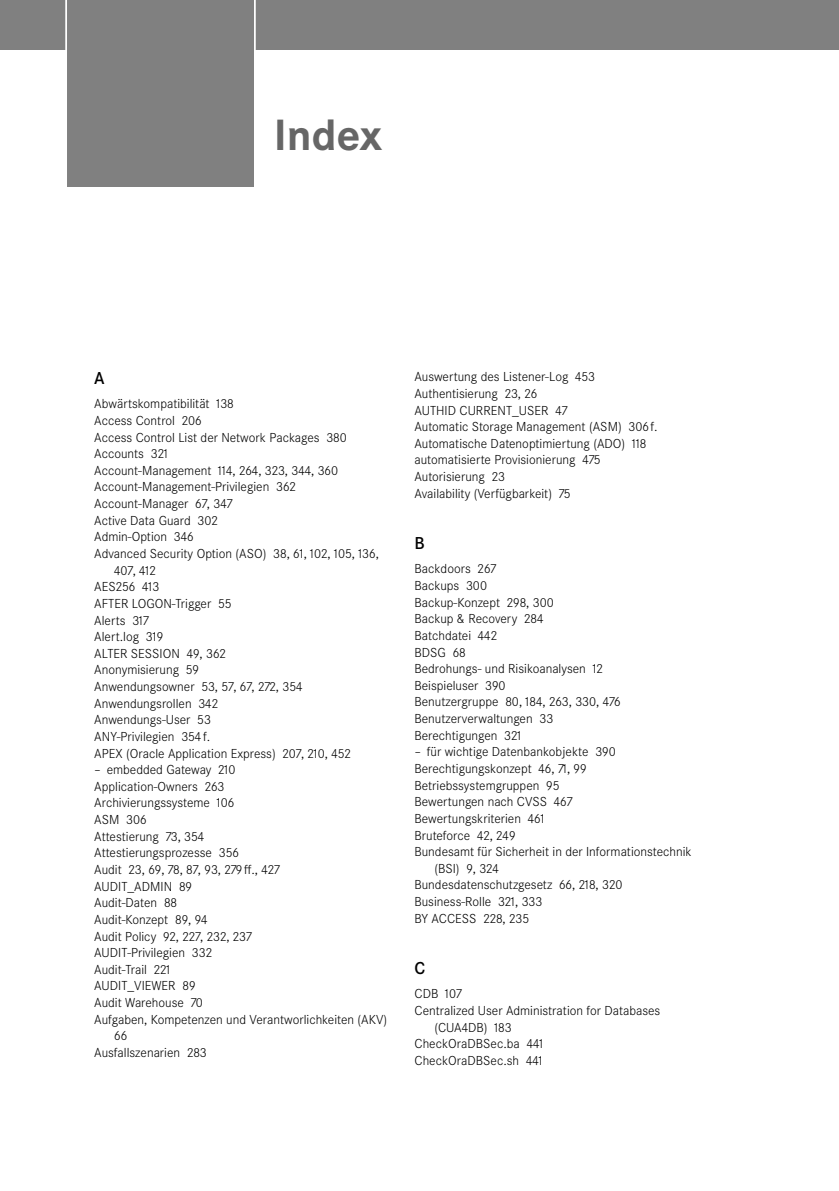
<style>
.page{position:relative;width:839px;height:1191px;background:#fff}
.page>*{position:absolute;margin:0;border:0;box-sizing:border-box;transform-origin:0 0}
.t1{font:700 45.5px "Corporate S Pro";color:#666}
.t2{font:600 17.85px "Corporate S Pro";color:#000}
.t3{font:300 13.65px/16.6px "Corporate S Pro";color:#000}
.s1{font-family:"Corporate E Pro";font-weight:400}
</style>
<div class="page">
<div style="left:0;top:0;width:838px;height:50px;background:#808080"></div>
<div style="left:67px;top:0;width:187px;height:187px;background:#808080"></div>
<hr style="left:65px;top:0;width:2px;height:187px;background:#fff">
<hr style="left:254px;top:0;width:2px;height:187px;background:#fff">
<h1 class="t1" style="left:274px;top:107px;width:110px">Index</h1>
<h2 class="t2" style="left:94px;top:367px;width:12px">A</h2>
<p class="t3" style="left:94px;top:395px;width:141px">Abwärtskompatibilität 138</p>
<p class="t3" style="left:94px;top:412px;width:109px">Access Control 206</p>
<p class="t3" style="left:94px;top:428px;width:254px">Access Control List der Network Packages 380</p>
<p class="t3" style="left:94px;top:445px;width:75px">Accounts 321</p>
<p class="t3" style="left:94px;top:462px;width:245px">Account-Management 114, 264, 323, 344, 360</p>
<p class="t3" style="left:94px;top:478px;width:203px">Account-Management-Privilegien 362</p>
<p class="t3" style="left:94px;top:495px;width:139px">Account-Manager 67, 347</p>
<p class="t3" style="left:94px;top:512px;width:125px">Active Data Guard 302</p>
<p class="t3" style="left:94px;top:528px;width:101px">Admin-Option 346</p>
<p class="t3" style="left:94px;top:545px;width:286px">Advanced Security Option (ASO) 38, 61, 102, 105, 136,</p>
<p class="t3" style="left:114px;top:563px;width:43px">407, 412</p>
<p class="t3" style="left:94px;top:578px;width:67px">AES256 413</p>
<p class="t3" style="left:94px;top:595px;width:139px">AFTER LOGON-Trigger 55</p>
<p class="t3" style="left:94px;top:611px;width:55px">Alerts 317</p>
<p class="t3" style="left:94px;top:628px;width:70px">Alert.log 319</p>
<p class="t3" style="left:94px;top:645px;width:133px">ALTER SESSION 49, 362</p>
<p class="t3" style="left:94px;top:661px;width:106px">Anonymisierung 59</p>
<p class="t3" style="left:94px;top:678px;width:210px">Anwendungsowner 53, 57, 67, 272, 354</p>
<p class="t3" style="left:94px;top:694px;width:125px">Anwendungsrollen 342</p>
<p class="t3" style="left:94px;top:711px;width:118px">Anwendungs-User 53</p>
<p class="t3" style="left:94px;top:728px;width:117px">ANY-Privilegien 354 f.</p>
<p class="t3" style="left:94px;top:744px;width:258px">APEX (Oracle Application Express) 207, 210, 452</p>
<p class="t3" style="left:94px;top:761px;width:143px"><span class="s1">–</span> embedded Gateway 210</p>
<p class="t3" style="left:94px;top:778px;width:132px">Application-Owners 263</p>
<p class="t3" style="left:94px;top:794px;width:141px">Archivierungssysteme 106</p>
<p class="t3" style="left:94px;top:811px;width:54px">ASM 306</p>
<p class="t3" style="left:94px;top:827px;width:111px">Attestierung 73, 354</p>
<p class="t3" style="left:94px;top:844px;width:146px">Attestierungsprozesse 356</p>
<p class="t3" style="left:94px;top:861px;width:186px">Audit 23, 69, 78, 87, 93, 279 ff., 427</p>
<p class="t3" style="left:94px;top:877px;width:99px">AUDIT_ADMIN 89</p>
<p class="t3" style="left:94px;top:894px;width:84px">Audit-Daten 88</p>
<p class="t3" style="left:94px;top:911px;width:115px">Audit-Konzept 89, 94</p>
<p class="t3" style="left:94px;top:927px;width:158px">Audit Policy 92, 227, 232, 237</p>
<p class="t3" style="left:94px;top:944px;width:119px">AUDIT-Privilegien 332</p>
<p class="t3" style="left:94px;top:960px;width:78px">Audit-Trail 221</p>
<p class="t3" style="left:94px;top:977px;width:103px">AUDIT_VIEWER 89</p>
<p class="t3" style="left:94px;top:994px;width:110px">Audit Warehouse 70</p>
<p class="t3" style="left:94px;top:1010px;width:294px">Aufgaben, Kompetenzen und Verantworlichkeiten (AKV)</p>
<p class="t3" style="left:114px;top:1027px;width:15px">66</p>
<p class="t3" style="left:94px;top:1043px;width:114px">Ausfallszenarien 283</p>
<p class="t3" style="left:414px;top:368px;width:245px">Auswertung des Listener-Log 453<br>Authentisierung 23, 26<br>AUTHID CURRENT_USER 47<br>Automatic Storage Management (ASM) 306 f.<br>Automatische Datenoptimiertung (ADO) 118 automatisierte Provisionierung 475<br>Autorisierung 23<br>Availability (Verfügbarkeit) 75</p>
<h2 class="t2" style="left:414px;top:533px;width:12px">B</h2>
<p class="t3" style="left:414px;top:560px;width:208px">Backdoors 267<br>Backups 300<br>Backup-Konzept 298, 300<br>Backup &amp; Recovery 284<br>Batchdatei 442<br>BDSG 68<br>Bedrohungs- und Risikoanalysen 12<br>Beispieluser 390<br>Benutzergruppe 80, 184, 263, 330, 476<br>Benutzerverwaltungen 33<br>Berechtigungen 321</p>
<p class="t3" style="left:414px;top:743px;width:203px"><span class="s1">–</span> für wichtige Datenbankobjekte 390</p>
<p class="t3" style="left:414px;top:760px;width:173px">Berechtigungskonzept 46, 71, 99</p>
<p class="t3" style="left:414px;top:776px;width:146px">Betriebssystemgruppen 95</p>
<p class="t3" style="left:414px;top:793px;width:159px">Bewertungen nach CVSS 467</p>
<p class="t3" style="left:414px;top:810px;width:132px">Bewertungskriterien 461</p>
<p class="t3" style="left:414px;top:826px;width:102px">Bruteforce 42, 249</p>
<p class="t3" style="left:414px;top:843px;width:279px">Bundesamt für Sicherheit in der Informationstechnik</p>
<p class="t3" style="left:434px;top:859px;width:66px">(BSI) 9, 324</p>
<p class="t3" style="left:414px;top:876px;width:209px">Bundesdatenschutzgesetz 66, 218, 320</p>
<p class="t3" style="left:414px;top:893px;width:129px">Business-Rolle 321, 333</p>
<p class="t3" style="left:414px;top:909px;width:116px">BY ACCESS 228, 235</p>
<h2 class="t2" style="left:414px;top:957px;width:12px">C</h2>
<p class="t3" style="left:414px;top:985px;width:48px">CDB 107</p>
<p class="t3" style="left:414px;top:1002px;width:247px">Centralized User Administration for Databases</p>
<p class="t3" style="left:434px;top:1018px;width:79px">(CUA4DB) 183</p>
<p class="t3" style="left:414px;top:1035px;width:130px">CheckOraDBSec.ba 441</p>
<p class="t3" style="left:414px;top:1052px;width:130px">CheckOraDBSec.sh 441</p>
</div>
